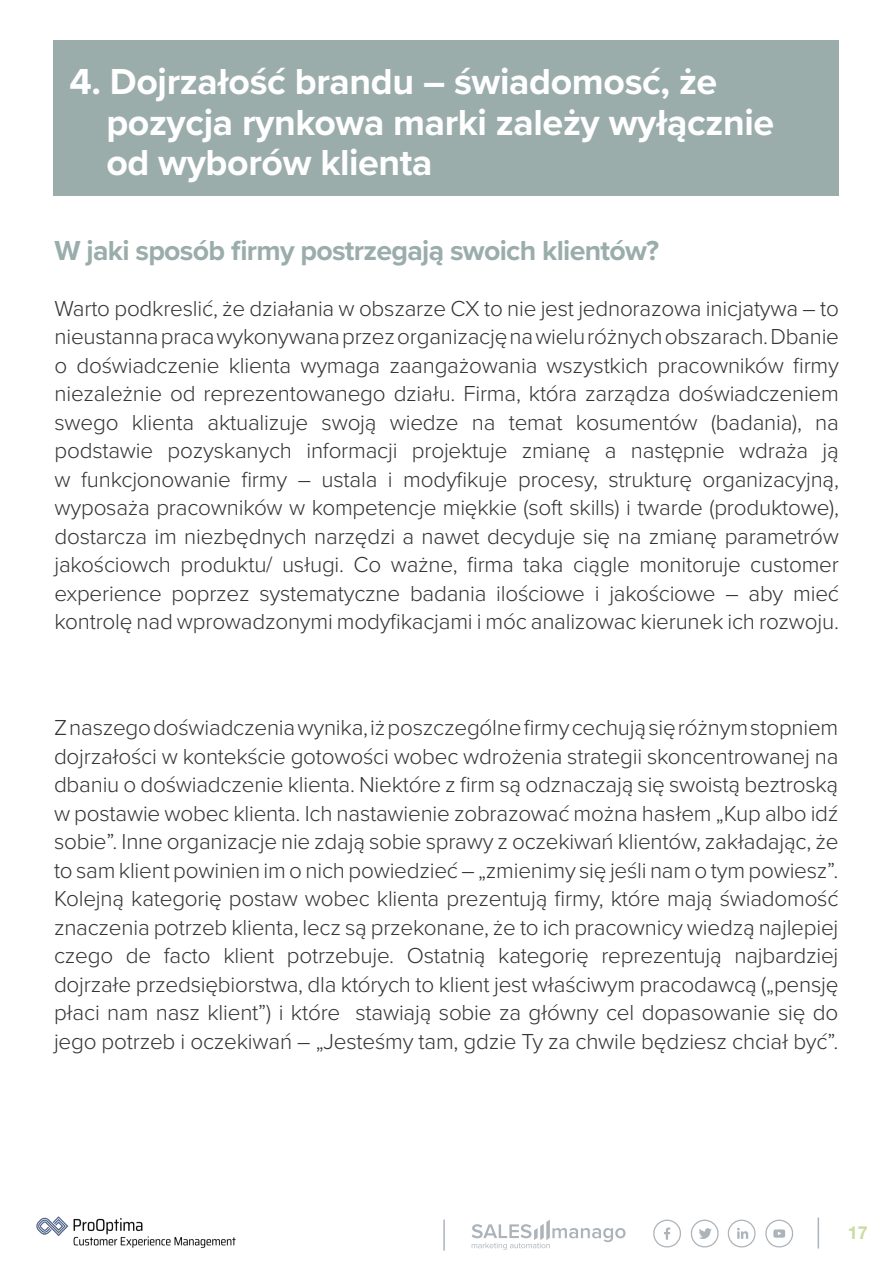
<style>
.page{position:relative;width:893px;height:1263px;background:#fff}
.page>*{position:absolute;margin:0;border:0;box-sizing:border-box;transform-origin:0 0}
.t1{font:700 37.5px "Proxima Nova";letter-spacing:-.01em;color:#fff}
.t2{font:700 28.5px "Proxima Nova";letter-spacing:-.025em;color:#9aadab}
.t3{font:300 22.5px/28.5px "Proxima Nova";letter-spacing:-.01em;color:#343434;text-align:justify}
.t4{font:700 18px "Helvetica Neue LT Pro";color:#c9dca1}
</style>
<div class="page">
<div style="left:53px;top:40px;width:786px;height:156px;background:#9aadab"></div>
<svg style="left:653px;top:1219px;width:28px;height:29px"></svg>
<svg style="left:690px;top:1219px;width:29px;height:29px"></svg>
<svg style="left:727px;top:1219px;width:29px;height:29px"></svg>
<svg style="left:765px;top:1219px;width:29px;height:29px"></svg>
<hr style="left:818px;top:1217px;width:1px;height:31px;background:#acb3b9">
<svg style="left:472px;top:1220px;width:154px;height:30px"></svg>
<img style="left:36px;top:1216px;width:200px;height:32px">
<hr style="left:443px;top:1219px;width:2px;height:32px;background:#acb3b9">
<p class="t1" style="left:69px;top:54px;width:649px">4. Dojrzałość brandu – świadomosć, że</p>
<p class="t1" style="left:106px;top:94px;width:669px">pozycja rynkowa marki zależy wyłącznie</p>
<p class="t1" style="left:106px;top:135px;width:328px">od wyborów klienta</p>
<p class="t2" style="left:55px;top:229px;width:606px">W jaki sposób firmy postrzegają swoich klientów?</p>
<p class="t3" style="left:55px;top:292px;width:786px">Warto podkreslić, że działania w obszarze CX to nie jest jednorazowa inicjatywa – to nieustanna praca wykonywana przez organizację na wielu różnych obszarach. Dbanie o doświadczenie klienta wymaga zaangażowania wszystkich pracowników firmy niezależnie od reprezentowanego działu. Firma, która zarządza doświadczeniem swego klienta aktualizuje swoją wiedze na temat kosumentów (badania), na podstawie pozyskanych informacji projektuje zmianę a następnie wdraża ją w funkcjonowanie firmy – ustala i modyfikuje procesy, strukturę organizacyjną, wyposaża pracowników w kompetencje miękkie (soft skills) i twarde (produktowe), dostarcza im niezbędnych narzędzi a nawet decyduje się na zmianę parametrów jakościowch produktu/ usługi. Co ważne, firma taka ciągle monitoruje customer experience poprzez systematyczne badania ilościowe i jakościowe – aby mieć kontrolę nad wprowadzonymi modyfikacjami i móc analizowac kierunek ich rozwoju.</p>
<p class="t3" style="left:54px;top:712px;width:786px">Z naszego doświadczenia wynika, iż poszczególne firmy cechują się różnym stopniem dojrzałości w kontekście gotowości wobec wdrożenia strategii skoncentrowanej na dbaniu o doświadczenie klienta. Niektóre z firm są odznaczają się swoistą beztroską w postawie wobec klienta. Ich nastawienie zobrazować można hasłem „Kup albo idź sobie”. Inne organizacje nie zdają sobie sprawy z oczekiwań klientów, zakładając, że to sam klient powinien im o nich powiedzieć – „zmienimy się jeśli nam o tym powiesz”.<br>Kolejną kategorię postaw wobec klienta prezentują firmy, które mają świadomość znaczenia potrzeb klienta, lecz są przekonane, że to ich pracownicy wiedzą najlepiej czego de facto klient potrzebuje. Ostatnią kategorię reprezentują najbardziej dojrzałe przedsiębiorstwa, dla których to klient jest właściwym pracodawcą („pensję płaci nam nasz klient”) i które stawiają sobie za główny cel dopasowanie się do jego potrzeb i oczekiwań – „Jesteśmy tam, gdzie Ty za chwile będziesz chciał być”.</p>
<p class="t4" style="left:848px;top:1222px;width:22px">17</p>
</div>
